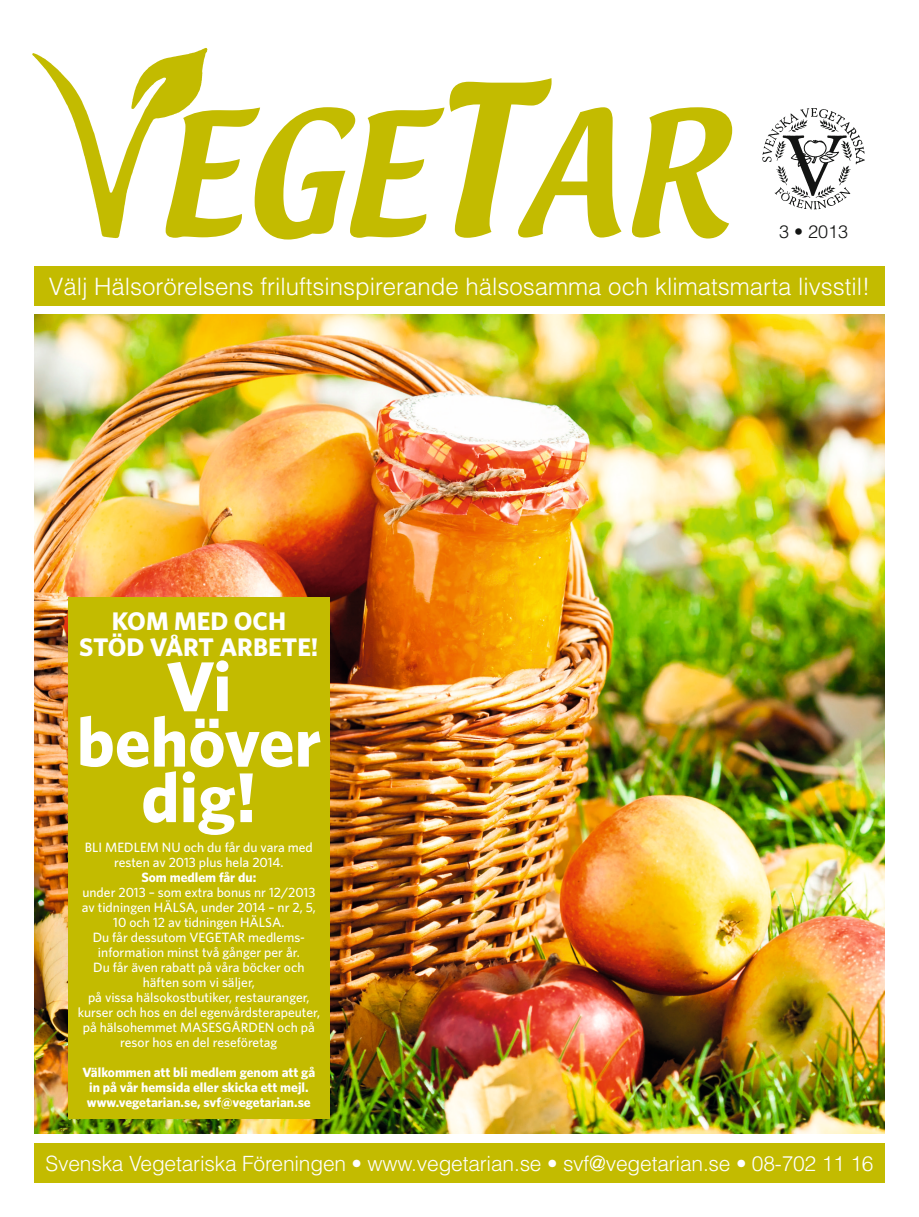
<style>
.page{position:relative;width:919px;height:1217px;background:#fff}
.page>*{position:absolute;margin:0;border:0;box-sizing:border-box;transform-origin:0 0}
.t1{font:151.35px "Textile";color:#c3bb00}
.t2{font:700 70.5px/55.5px "Whitney";color:#fff;text-align:center}
.t3{font:700 25.5px/25.5px "Whitney";color:#fff;text-align:center}
.t4{font:300 24px "Helvetica";color:#fff}
.t5{font:300 21px "Helvetica";letter-spacing:-.01em;color:#fff}
.t6{font:300 18px "Helvetica";color:#131413}
.t7{font:500 13.5px/15px "Whitney";color:#fff;text-align:center}
.t8{font:700 13.5px/15px "Whitney";color:#fff;text-align:center}
.s1{font-size:184.5px}
</style>
<div class="page">
<img style="left:34px;top:315px;width:850px;height:817px">
<div style="left:34px;top:1142px;width:850px;height:40px;background:#c3bb00"></div>
<div style="left:34px;top:266px;width:850px;height:39px;background:#c3bb00"></div>
<img style="left:762px;top:108px;width:103px;height:102px">
<img style="left:32px;top:48px;width:176px;height:191px">
<div style="left:68px;top:597px;width:262px;height:521px;background:#c3bb00"></div>
<h1 class="t1" style="left:152px;top:68px;width:576px">EGE<span class="s1">T</span>AR</h1>
<h3 class="t6" style="left:779px;top:220px;width:71px">3 • 2013</h3>
<h3 class="t4" style="left:49px;top:272px;width:823px">Välj Hälsorörelsens friluftsinspirerande hälsosamma och klimatsmarta livsstil!</h3>
<h3 class="t3" style="left:79px;top:607px;width:241px">KOM MED OCH<br>STÖD VÅRT ARBETE!</h3>
<h2 class="t2" style="left:77px;top:657px;width:246px">Vi behöver dig!</h2>
<p class="t7" style="left:85px;top:839px;width:229px">BLI MEDLEM NU och du får du vara med resten av 2013 plus hela 2014.</p>
<p class="t8" style="left:141px;top:869px;width:116px">Som medlem får du:</p>
<p class="t7" style="left:78px;top:884px;width:244px">under 2013 – som extra bonus nr 12/2013 av tidningen HÄLSA, under 2014 – nr 2, 5, 10 och 12 av tidningen HÄLSA.<br>Du får dessutom VEGETAR medlems&shy;information minst två gånger per år.<br>Du får även rabatt på våra böcker och häften som vi säljer,<br>på vissa hälsokostbutiker, restauranger, kurser och hos en del egenvårdsterapeuter, på hälsohemmet MASESGÅRDEN och på resor hos en del reseföretag</p>
<p class="t8" style="left:82px;top:1064px;width:234px">Välkommen att bli medlem genom att gå in på vår hemsida eller skicka ett mejl. www.vegetarian.se, svf@vegetarian.se</p>
<h3 class="t5" style="left:45px;top:1150px;width:829px">Svenska Vegetariska Föreningen • www.vegetarian.se • svf@vegetarian.se • 08-702 11 16</h3>
</div>
